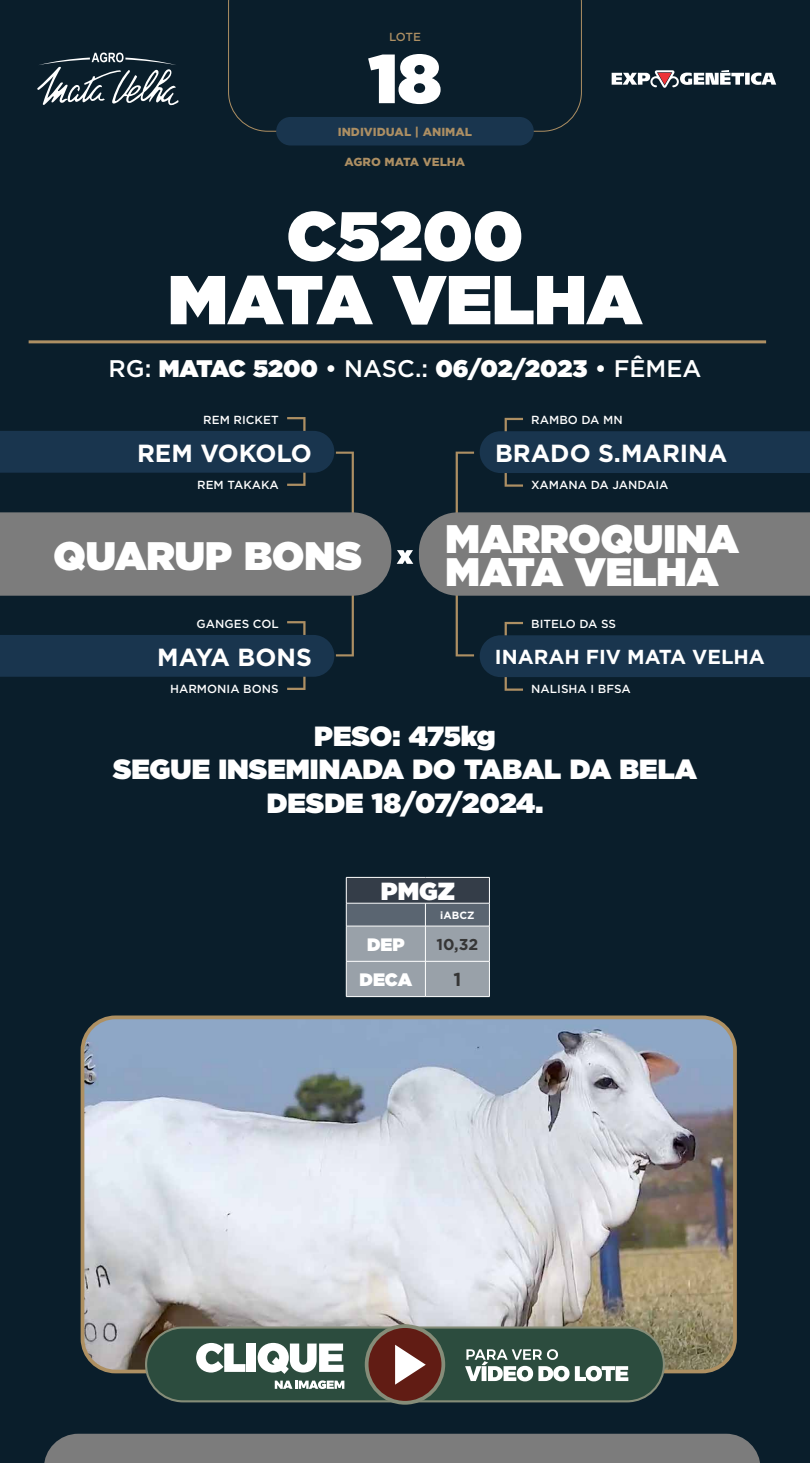
<style>
.page{position:relative;width:810px;height:1463px;background:#fff}
.page>*{position:absolute;margin:0;border:0;box-sizing:border-box;transform-origin:0 0}
.t1{font:900 69px/63.8px "Gotham";color:#fff;text-align:center}
.t2{font:900 39.75px/33px "Gotham";color:#fff}
.t3{font:900 27.75px/33.8px "Gotham";color:#fff;text-align:center}
.t4{font:700 24.75px "Gotham";color:#fff}
.t5{font:900 24.75px "Gotham";color:#fff}
.t6{font:900 24px "Gotham";letter-spacing:-.005em;color:#fff}
.t7{font:700 20.25px "Gotham";color:#fff}
.t8{font:700 18.75px "Gotham";color:#363636}
.t9{font:900 18px "Gotham";color:#fff}
.t10{font:700 15.75px "Gotham";color:#363636}
.t11{font:500 11.25px "Gotham S Sm";color:#fff}
.t12{font:900 11.25px "Gotham S Sm";color:#ad8f63}
.t13{font:500 11.25px "Gotham S Sm";color:#ad8f63}
.t14{font:700 10.5px "Gotham";color:#fff}
.s1{font-weight:500}
</style>
<div class="page">
<div style="left:0;top:0;width:810px;height:1462px;background:#0a1e2b"></div>
<svg style="left:228px;top:0;width:354px;height:132px"></svg>
<svg style="left:397px;top:550px;width:16px;height:14px"></svg>
<img style="left:82px;top:1020px;width:650px;height:350px">
<div style="left:81px;top:1015px;width:656px;height:358px;border:4px solid #ae9062;border-radius:33px"></div>
<div style="left:146px;top:1327px;width:518px;height:74px;background:#2c4c3e;border-radius:37px"></div>
<div style="left:145px;top:1326px;width:520px;height:76px;border:2px solid #858c78;border-radius:37px"></div>
<div style="left:367px;top:1326px;width:76px;height:76px;background:#611c14;border-radius:50%"></div>
<svg style="left:395px;top:1344px;width:31px;height:40px"></svg>
<div style="left:365px;top:1324px;width:80px;height:80px;border:4px solid #858c78;border-radius:50%"></div>
<svg style="left:196px;top:1343px;width:49px;height:29px"></svg>
<div style="left:247px;top:1343px;width:9px;height:28px;background:#fff"></div>
<svg style="left:258px;top:1342px;width:85px;height:31px"></svg>
<svg style="left:275px;top:1380px;width:69px;height:9px"></svg>
<svg style="left:465px;top:1349px;width:163px;height:32px"></svg>
<svg style="left:419px;top:418px;width:391px;height:273px"></svg>
<div style="left:276px;top:117px;width:258px;height:28px;background:#19354e;border-radius:14px"></div>
<svg style="left:0;top:417px;width:391px;height:273px"></svg>
<hr style="left:346px;top:996px;width:79px;height:1px;background:#fff">
<hr style="left:425px;top:996px;width:65px;height:1px;background:#fff">
<svg style="left:346px;top:878px;width:144px;height:118px;background:#7c858e"></svg>
<hr style="left:346px;top:877px;width:79px;height:1px;background:#fff">
<hr style="left:425px;top:877px;width:65px;height:1px;background:#fff">
<hr style="left:346px;top:903px;width:79px;height:1px;background:#fff">
<hr style="left:425px;top:903px;width:65px;height:1px;background:#fff">
<div style="left:44px;top:1433px;width:716px;height:29px;background:#7c7c7c"></div>
<hr style="left:29px;top:340px;width:737px;height:3px;background:#ad8f63">
<svg style="left:37px;top:53px;width:142px;height:53px"></svg>
<svg style="left:612px;top:70px;width:164px;height:18px"></svg>
<p class="t13" style="left:389px;top:29px;width:33px">LOTE</p>
<h1 class="t1" style="left:369px;top:46px;width:74px">18</h1>
<p class="t12" style="left:338px;top:124px;width:136px">INDIVIDUAL | ANIMAL</p>
<p class="t12" style="left:345px;top:154px;width:122px">AGRO MATA VELHA</p>
<h1 class="t1" style="left:168px;top:203px;width:476px">C5200<br>MATA VELHA</h1>
<h3 class="t6" style="left:109px;top:351px;width:594px"><span class="s1">RG:</span> MATAC 5200 <span class="s1">• NASC.:</span> 06/02/2023 <span class="s1">• FÊMEA</span></h3>
<p class="t11" style="left:203px;top:412px;width:77px">REM RICKET</p>
<p class="t11" style="left:531px;top:412px;width:93px">RAMBO DA MN</p>
<h3 class="t4" style="left:137px;top:436px;width:176px">REM VOKOLO</h3>
<h3 class="t4" style="left:495px;top:437px;width:234px">BRADO S.MARINA</h3>
<p class="t11" style="left:197px;top:477px;width:83px">REM TAKAKA</p>
<p class="t11" style="left:531px;top:477px;width:139px">XAMANA DA JANDAIA</p>
<h2 class="t2" style="left:53px;top:539px;width:310px">QUARUP BONS</h2>
<h2 class="t2" style="left:445px;top:522px;width:295px">MARROQUINA<br>MATA VELHA</h2>
<p class="t11" style="left:197px;top:616px;width:84px">GANGES COL</p>
<p class="t11" style="left:531px;top:616px;width:86px">BITELO DA SS</p>
<h3 class="t4" style="left:157px;top:640px;width:156px">MAYA BONS</h3>
<p class="t11" style="left:170px;top:681px;width:110px">HARMONIA BONS</p>
<h3 class="t7" style="left:495px;top:643px;width:272px">INARAH FIV MATA VELHA</h3>
<p class="t11" style="left:531px;top:681px;width:101px">NALISHA I BFSA</p>
<h3 class="t3" style="left:113px;top:718px;width:585px">PESO: 475kg<br>SEGUE INSEMINADA DO TABAL DA BELA<br>DESDE 18/07/2024.</h3>
<h3 class="t5" style="left:381px;top:873px;width:75px">PMGZ</h3>
<p class="t14" style="left:440px;top:908px;width:36px">iABCZ</p>
<h3 class="t9" style="left:367px;top:931px;width:39px">DEP</h3>
<h3 class="t10" style="left:436px;top:934px;width:43px">10,32</h3>
<h3 class="t9" style="left:360px;top:967px;width:54px">DECA</h3>
<h3 class="t8" style="left:453px;top:967px;width:9px">1</h3>
</div>
